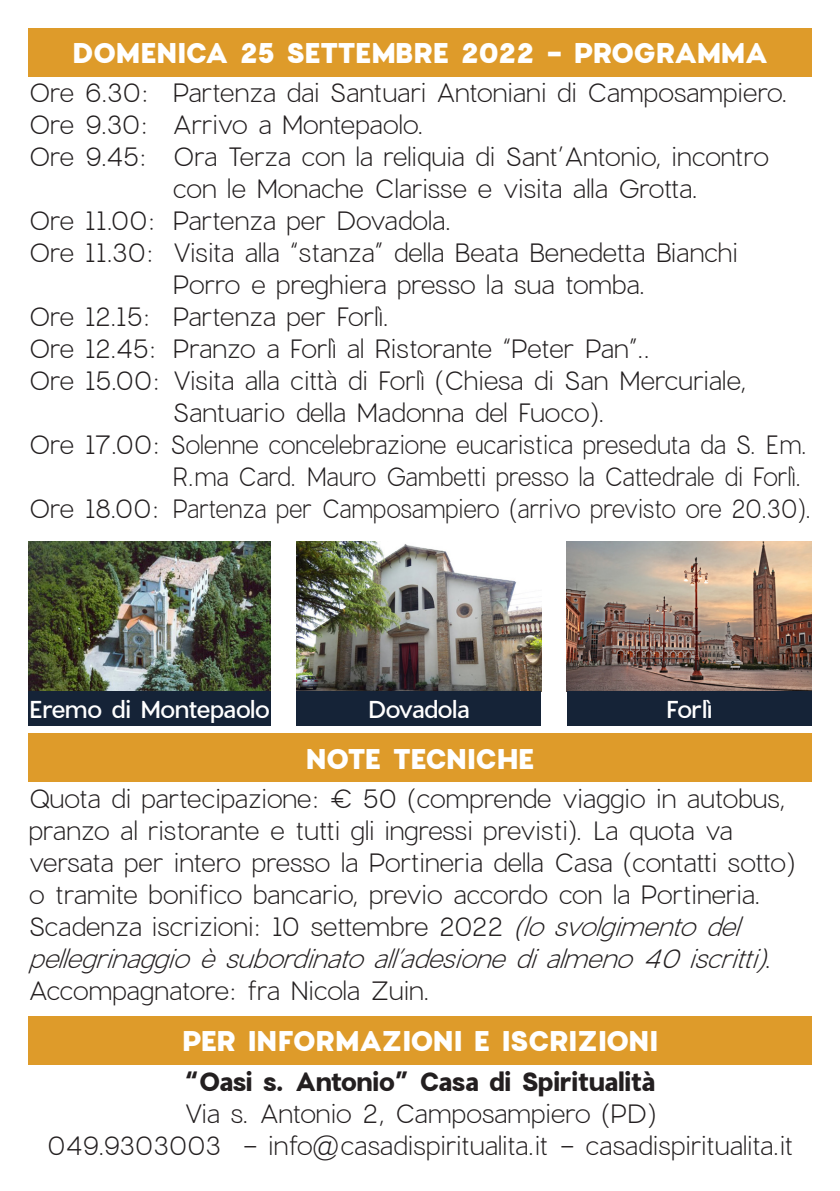
<style>
.page{position:relative;width:840px;height:1191px;background:#fff}
.page>*{position:absolute;margin:0;border:0;box-sizing:border-box;transform-origin:0 0}
.t1{font:800 28px "Charlevoix Pro";letter-spacing:-.045em;color:#fff}
.t2{font:300 26px/32px "Charlevoix Pro";letter-spacing:-.02em;color:#231f20}
.t3{font:italic 300 26px/32px "Charlevoix Pro";color:#231f20}
.t4{font:300 26px "Charlevoix Pro";letter-spacing:-.04em;color:#231f20}
.t5{font:700 26px "Charlevoix Pro";letter-spacing:-.02em;color:#231f20}
.t6{font:500 24px "Charlevoix Pro";letter-spacing:-.02em;color:#fff}
.s1{font-style:normal}
</style>
<div class="page">
<div style="left:28px;top:28px;width:783px;height:49px;background:#de9b2a"></div>
<img style="left:28px;top:542px;width:242px;height:149px">
<div style="left:28px;top:734px;width:783px;height:48px;background:#de9b2a"></div>
<div style="left:28px;top:1016px;width:783px;height:48px;background:#de9b2a"></div>
<img style="left:296px;top:542px;width:244px;height:149px">
<img style="left:566px;top:542px;width:245px;height:149px">
<div style="left:28px;top:691px;width:242px;height:34px;background:#152337"></div>
<div style="left:296px;top:691px;width:244px;height:34px;background:#152337"></div>
<div style="left:566px;top:691px;width:245px;height:34px;background:#152337"></div>
<p class="t1" style="left:72px;top:34px;width:697px">DOMENICA 25 SETTEMBRE 2022 - PROGRAMMA</p>
<p class="t2" style="left:28px;top:76px;width:761px">Ore 6.30: Partenza dai Santuari Antoniani di Camposampiero.</p>
<p class="t2" style="left:28px;top:108px;width:397px">Ore 9.30: Arrivo a Montepaolo.</p>
<p class="t2" style="left:172px;top:140px;width:598px;text-indent:-144px">Ore 9.45: Ora Terza con la reliquia di Sant’Antonio, incontro con le Monache Clarisse e visita alla Grotta.</p>
<p class="t2" style="left:28px;top:204px;width:424px">Ore 11.00: Partenza per Dovadola.</p>
<p class="t2" style="left:172px;top:236px;width:566px;text-indent:-144px">Ore 11.30: Visita alla “stanza” della Beata Benedetta Bianchi<br>Porro e preghiera presso la sua tomba.</p>
<p class="t2" style="left:28px;top:300px;width:362px">Ore 12.15: Partenza per Forlì.</p>
<p class="t4" style="left:28px;top:332px;width:623px">Ore 12.45: Pranzo a Forlì al Ristorante “Peter Pan”..</p>
<p class="t2" style="left:28px;top:364px;width:719px;text-align:center">Ore 15.00: Visita alla città di Forlì (Chiesa di San Mercuriale,<br>Santuario della Madonna del Fuoco).</p>
<p class="t2" style="left:28px;top:428px;width:780px;text-align:right">Ore 17.00: Solenne concelebrazione eucaristica preseduta da S. Em.<br>R.ma Card. Mauro Gambetti presso la Cattedrale di Forlì.</p>
<p class="t2" style="left:28px;top:492px;width:784px">Ore 18.00: Partenza per Camposampiero (arrivo previsto ore 20.30).</p>
<p class="t6" style="left:29px;top:693px;width:242px">Eremo di Montepaolo</p>
<p class="t6" style="left:367px;top:693px;width:103px">Dovadola</p>
<p class="t6" style="left:665px;top:693px;width:48px">Forlì</p>
<p class="t1" style="left:305px;top:739px;width:231px">NOTE TECNICHE</p>
<p class="t2" style="left:28px;top:783px;width:767px">Quota di partecipazione: € 50 (comprende viaggio in autobus, pranzo al ristorante e tutti gli ingressi previsti). La quota va versata per intero presso la Portineria della Casa (contatti sotto) o tramite bonifico bancario, previo accordo con la Portineria.</p>
<p class="t3" style="left:28px;top:911px;width:748px"><span class="s1">Scadenza iscrizioni: 10 settembre 2022</span> (losvolgimentodel pellegrinaggioèsubordinatoall’adesionedialmeno40iscritti)<span class="s1">.<br>Accompagnatore: fra Nicola Zuin.</span></p>
<p class="t1" style="left:182px;top:1021px;width:477px">PER INFORMAZIONI E ISCRIZIONI</p>
<p class="t5" style="left:185px;top:1063px;width:471px">“Oasi s. Antonio” Casa di Spiritualità</p>
<p class="t2" style="left:184px;top:1097px;width:473px">Via s. Antonio 2, Camposampiero (PD)</p>
<p class="t2" style="left:47px;top:1129px;width:747px">049.9303003 - info@casadispiritualita.it - casadispiritualita.it</p>
</div>
